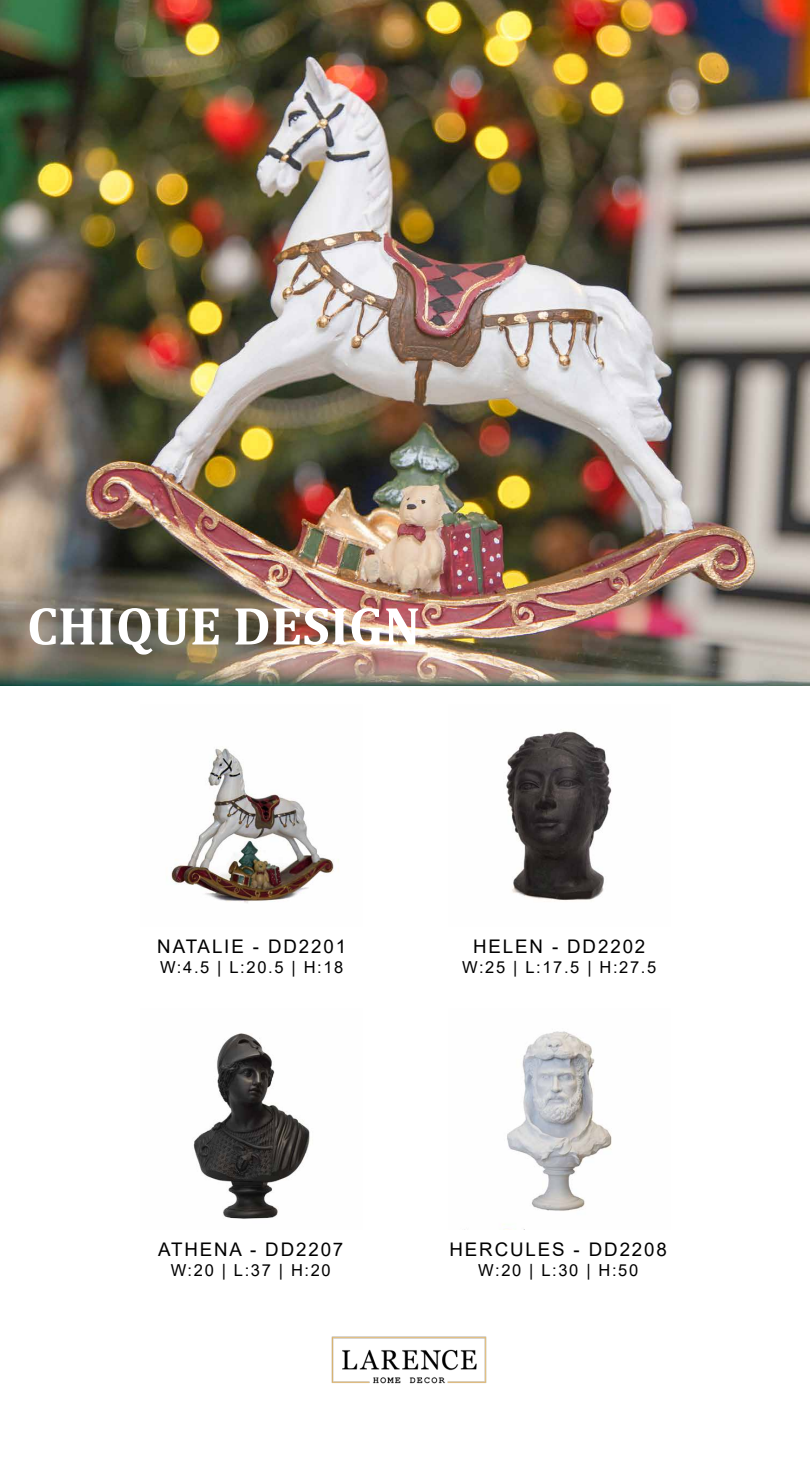
<style>
.page{position:relative;width:810px;height:1463px;background:#fff}
.page>*{position:absolute;margin:0;border:0;box-sizing:border-box;transform-origin:0 0}
.t1{font:700 54px "Cambria";color:#fff}
.t2{font:18.75px "Arial";letter-spacing:.1em;color:#000}
.t3{font:16.5px "Arial";letter-spacing:.1em;color:#000}
</style>
<div class="page">
<img style="left:331px;top:1336px;width:156px;height:48px">
<img style="left:171px;top:748px;width:168px;height:155px">
<img style="left:506px;top:730px;width:106px;height:171px">
<img style="left:193px;top:1033px;width:117px;height:186px">
<img style="left:503px;top:1031px;width:109px;height:199px">
<img style="left:0;top:0;width:810px;height:685px">
<h1 class="t1" style="left:27px;top:588px;width:395px">CHIQUE DESIGN</h1>
<p class="t2" style="left:157px;top:933px;width:190px">NATALIE - DD2201</p>
<p class="t3" style="left:160px;top:955px;width:185px">W:4.5 | L:20.5 | H:18</p>
<p class="t2" style="left:158px;top:1236px;width:187px">ATHENA - DD2207</p>
<p class="t3" style="left:171px;top:1259px;width:162px">W:20 | L:37 | H:20</p>
<p class="t2" style="left:473px;top:933px;width:174px">HELEN - DD2202</p>
<p class="t3" style="left:462px;top:955px;width:196px">W:25 | L:17.5 | H:27.5</p>
<p class="t2" style="left:449px;top:1236px;width:219px">HERCULES - DD2208</p>
<p class="t3" style="left:478px;top:1258px;width:162px">W:20 | L:30 | H:50</p>
</div>
